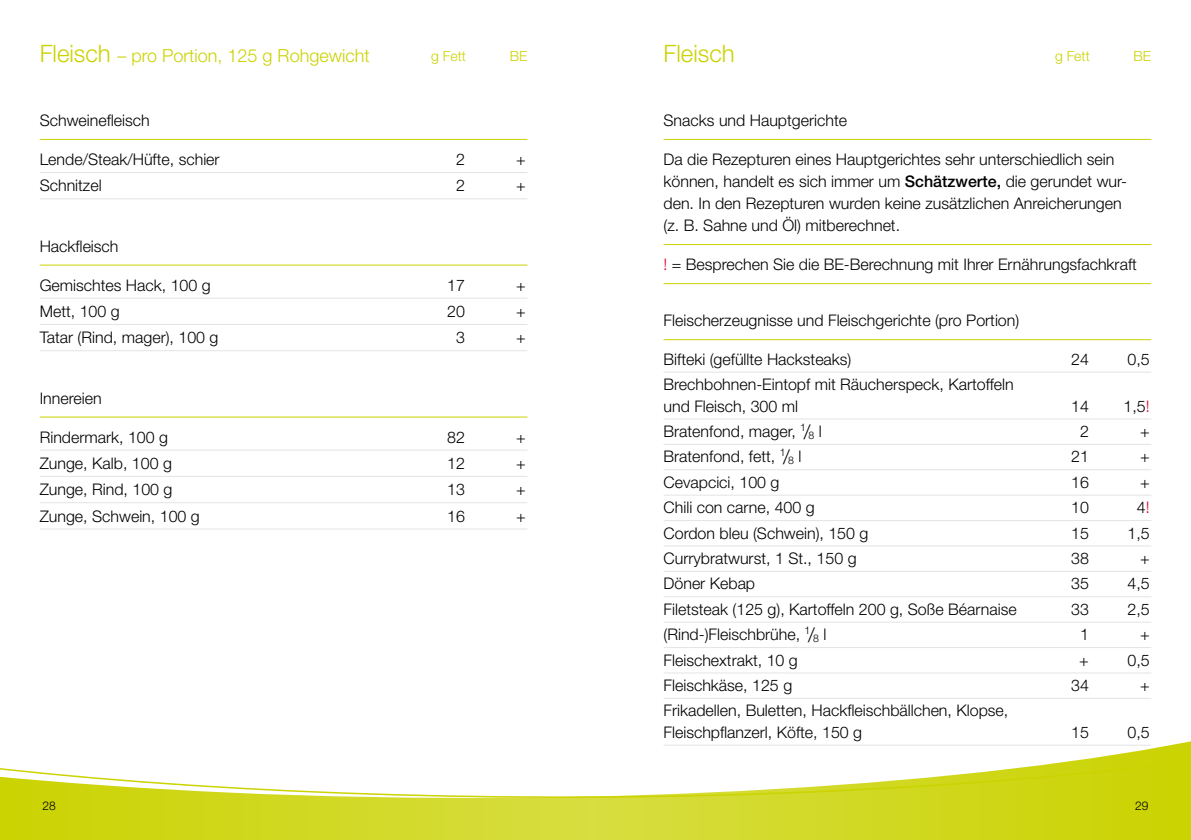
<style>
.page{position:relative;width:1191px;height:840px;background:#fff}
.page>*{position:absolute;margin:0;border:0;box-sizing:border-box;transform-origin:0 0}
.t1{font:300 24px "Helvetica Neue";color:#cbd300}
.t2{font:300 18px "Helvetica Neue";color:#cbd300}
.t3{font:300 16px/22px "Helvetica Neue";color:#000}
.t4{font:300 14px "Helvetica Neue";color:#cbd300}
.t5{font:300 12px "Helvetica Neue";color:#000}
.s1{font-size:24px}
.s2{font-weight:500}
.s3{color:#df0030}
.s4{font-size:20px}
</style>
<div class="page">
<svg style="left:0;top:741px;width:1191px;height:98px"></svg>
<svg style="left:0;top:757px;width:1191px;height:49px"></svg>
<hr style="left:40px;top:139px;width:487px;height:1px;background:#cbd300">
<hr style="left:40px;top:172px;width:487px;height:1px;background:#e3e4e4">
<hr style="left:40px;top:198px;width:487px;height:1px;background:#e3e4e4">
<hr style="left:40px;top:264px;width:487px;height:1px;background:#cbd300">
<hr style="left:40px;top:297px;width:487px;height:1px;background:#e3e4e4">
<hr style="left:40px;top:324px;width:487px;height:1px;background:#e3e4e4">
<hr style="left:40px;top:350px;width:487px;height:1px;background:#e3e4e4">
<hr style="left:40px;top:416px;width:487px;height:1px;background:#cbd300">
<hr style="left:40px;top:449px;width:487px;height:1px;background:#e3e4e4">
<hr style="left:40px;top:475px;width:487px;height:1px;background:#e3e4e4">
<hr style="left:40px;top:502px;width:487px;height:1px;background:#e3e4e4">
<hr style="left:40px;top:528px;width:487px;height:1px;background:#e3e4e4">
<hr style="left:663px;top:139px;width:488px;height:1px;background:#cbd300">
<hr style="left:663px;top:244px;width:488px;height:1px;background:#cbd300">
<hr style="left:663px;top:283px;width:488px;height:1px;background:#cbd300">
<hr style="left:663px;top:339px;width:488px;height:1px;background:#cbd300">
<hr style="left:663px;top:371px;width:488px;height:1px;background:#e3e4e4">
<hr style="left:663px;top:418px;width:488px;height:1px;background:#e3e4e4">
<hr style="left:663px;top:443px;width:488px;height:1px;background:#e3e4e4">
<hr style="left:663px;top:469px;width:488px;height:1px;background:#e3e4e4">
<hr style="left:663px;top:494px;width:488px;height:1px;background:#e3e4e4">
<hr style="left:663px;top:519px;width:488px;height:1px;background:#e3e4e4">
<hr style="left:663px;top:545px;width:488px;height:1px;background:#e3e4e4">
<hr style="left:663px;top:570px;width:488px;height:1px;background:#e3e4e4">
<hr style="left:663px;top:596px;width:488px;height:1px;background:#e3e4e4">
<hr style="left:663px;top:621px;width:488px;height:1px;background:#e3e4e4">
<hr style="left:663px;top:646px;width:488px;height:1px;background:#e3e4e4">
<hr style="left:663px;top:672px;width:488px;height:1px;background:#e3e4e4">
<hr style="left:663px;top:697px;width:488px;height:1px;background:#e3e4e4">
<hr style="left:663px;top:744px;width:488px;height:1px;background:#e3e4e4">
<p class="t2" style="left:40px;top:44px;width:331px"><span class="s1">Fleisch</span> – pro Portion, 125 g Rohgewicht</p>
<h1 class="t1" style="left:663px;top:38px;width:73px">Fleisch</h1>
<p class="t4" style="left:431px;top:47px;width:36px">g Fett</p>
<p class="t4" style="left:510px;top:47px;width:19px">BE</p>
<p class="t4" style="left:1055px;top:47px;width:36px">g Fett</p>
<p class="t4" style="left:1133px;top:47px;width:19px">BE</p>
<p class="t3" style="left:40px;top:109px;width:111px">Schweinefleisch</p>
<p class="t3" style="left:40px;top:148px;width:181px">Lende/Steak/Hüfte, schier</p>
<p class="t3" style="left:456px;top:148px;width:10px">2</p>
<p class="t3" style="left:516px;top:148px;width:11px">+</p>
<p class="t3" style="left:40px;top:174px;width:63px">Schnitzel</p>
<p class="t3" style="left:456px;top:174px;width:10px">2</p>
<p class="t3" style="left:516px;top:174px;width:11px">+</p>
<p class="t3" style="left:40px;top:235px;width:80px">Hackfleisch</p>
<p class="t3" style="left:40px;top:274px;width:173px">Gemischtes Hack, 100 g</p>
<p class="t3" style="left:447px;top:274px;width:19px">17</p>
<p class="t3" style="left:516px;top:274px;width:11px">+</p>
<p class="t3" style="left:40px;top:300px;width:82px">Mett, 100 g</p>
<p class="t3" style="left:447px;top:300px;width:19px">20</p>
<p class="t3" style="left:516px;top:300px;width:11px">+</p>
<p class="t3" style="left:40px;top:326px;width:180px">Tatar (Rind, mager), 100 g</p>
<p class="t3" style="left:456px;top:326px;width:10px">3</p>
<p class="t3" style="left:516px;top:326px;width:11px">+</p>
<p class="t3" style="left:40px;top:386px;width:63px">Innereien</p>
<p class="t3" style="left:40px;top:425px;width:130px">Rindermark, 100 g</p>
<p class="t3" style="left:447px;top:425px;width:19px">82</p>
<p class="t3" style="left:516px;top:425px;width:11px">+</p>
<p class="t3" style="left:40px;top:452px;width:134px">Zunge, Kalb, 100 g</p>
<p class="t3" style="left:447px;top:452px;width:19px">12</p>
<p class="t3" style="left:516px;top:452px;width:11px">+</p>
<p class="t3" style="left:40px;top:478px;width:134px">Zunge, Rind, 100 g</p>
<p class="t3" style="left:447px;top:478px;width:19px">13</p>
<p class="t3" style="left:516px;top:478px;width:11px">+</p>
<p class="t3" style="left:40px;top:504px;width:162px">Zunge, Schwein, 100 g</p>
<p class="t3" style="left:447px;top:504px;width:19px">16</p>
<p class="t3" style="left:516px;top:504px;width:11px">+</p>
<p class="t3" style="left:663px;top:109px;width:185px">Snacks und Hauptgerichte</p>
<p class="t3" style="left:663px;top:148px;width:465px">Da die Rezepturen eines Hauptgerichtes sehr unterschiedlich sein können, handelt es sich immer um <span class="s2">Schätzwerte,</span> die gerundet wur&shy;den. In den Rezepturen wurden keine zusätzlichen Anreicherungen (z. B. Sahne und Öl) mitberechnet.</p>
<p class="t3" style="left:663px;top:253px;width:475px"><span class="s3">!</span> = Besprechen Sie die BE-Berechnung mit Ihrer Ernährungsfachkraft</p>
<p class="t3" style="left:663px;top:309px;width:357px">Fleischerzeugnisse und Fleischgerichte (pro Portion)</p>
<p class="t3" style="left:663px;top:347px;width:189px">Bifteki (gefüllte Hacksteaks)</p>
<p class="t3" style="left:1071px;top:347px;width:19px">24</p>
<p class="t3" style="left:1127px;top:347px;width:24px">0,5</p>
<p class="t3" style="left:663px;top:373px;width:352px;line-height:21.4px">Brechbohnen-Eintopf mit Räucherspeck, Kartoffeln und Fleisch, 300 ml</p>
<p class="t3" style="left:1071px;top:394px;width:19px">14</p>
<p class="t3" style="left:1123px;top:394px;width:28px">1,5<span class="s3">!</span></p>
<p class="t3" style="left:663px;top:420px;width:160px">Bratenfond, mager, <sup>1</sup><span class="s4">/</span><sub>8</sub> l</p>
<p class="t3" style="left:1080px;top:420px;width:10px">2</p>
<p class="t3" style="left:1140px;top:420px;width:11px">+</p>
<p class="t3" style="left:663px;top:445px;width:139px">Bratenfond, fett, <sup>1</sup><span class="s4">/</span><sub>8</sub> l</p>
<p class="t3" style="left:1071px;top:445px;width:19px">21</p>
<p class="t3" style="left:1140px;top:445px;width:11px">+</p>
<p class="t3" style="left:663px;top:470px;width:117px">Cevapcici, 100 g</p>
<p class="t3" style="left:1071px;top:470px;width:19px">16</p>
<p class="t3" style="left:1140px;top:470px;width:11px">+</p>
<p class="t3" style="left:663px;top:496px;width:153px">Chili con carne, 400 g</p>
<p class="t3" style="left:1071px;top:496px;width:19px">10</p>
<p class="t3" style="left:1137px;top:496px;width:14px">4<span class="s3">!</span></p>
<p class="t3" style="left:663px;top:521px;width:206px">Cordon bleu (Schwein), 150 g</p>
<p class="t3" style="left:1071px;top:521px;width:19px">15</p>
<p class="t3" style="left:1127px;top:521px;width:24px">1,5</p>
<p class="t3" style="left:663px;top:546px;width:194px">Currybratwurst, 1 St., 150 g</p>
<p class="t3" style="left:1071px;top:546px;width:19px">38</p>
<p class="t3" style="left:1140px;top:546px;width:11px">+</p>
<p class="t3" style="left:663px;top:572px;width:93px">Döner Kebap</p>
<p class="t3" style="left:1071px;top:572px;width:19px">35</p>
<p class="t3" style="left:1127px;top:572px;width:24px">4,5</p>
<p class="t3" style="left:663px;top:597px;width:355px">Filetsteak (125 g), Kartoffeln 200 g, Soße Béarnaise</p>
<p class="t3" style="left:1071px;top:597px;width:19px">33</p>
<p class="t3" style="left:1127px;top:597px;width:24px">2,5</p>
<p class="t3" style="left:663px;top:623px;width:164px">(Rind-)Fleischbrühe, <sup>1</sup><span class="s4">/</span><sub>8</sub> l</p>
<p class="t3" style="left:1080px;top:623px;width:10px">1</p>
<p class="t3" style="left:1140px;top:623px;width:11px">+</p>
<p class="t3" style="left:663px;top:648px;width:136px">Fleischextrakt, 10 g</p>
<p class="t3" style="left:1079px;top:648px;width:11px">+</p>
<p class="t3" style="left:1127px;top:648px;width:24px">0,5</p>
<p class="t3" style="left:663px;top:673px;width:130px">Fleischkäse, 125 g</p>
<p class="t3" style="left:1071px;top:673px;width:19px">34</p>
<p class="t3" style="left:1140px;top:673px;width:11px">+</p>
<p class="t3" style="left:663px;top:699px;width:346px;line-height:21.4px">Frikadellen, Buletten, Hackfleischbällchen, Klopse,<br>Fleischpflanzerl, Köfte, 150 g</p>
<p class="t3" style="left:1071px;top:720px;width:19px">15</p>
<p class="t3" style="left:1127px;top:720px;width:24px">0,5</p>
<p class="t5" style="left:43px;top:797px;width:15px">28</p>
<p class="t5" style="left:1135px;top:797px;width:15px">29</p>
</div>
